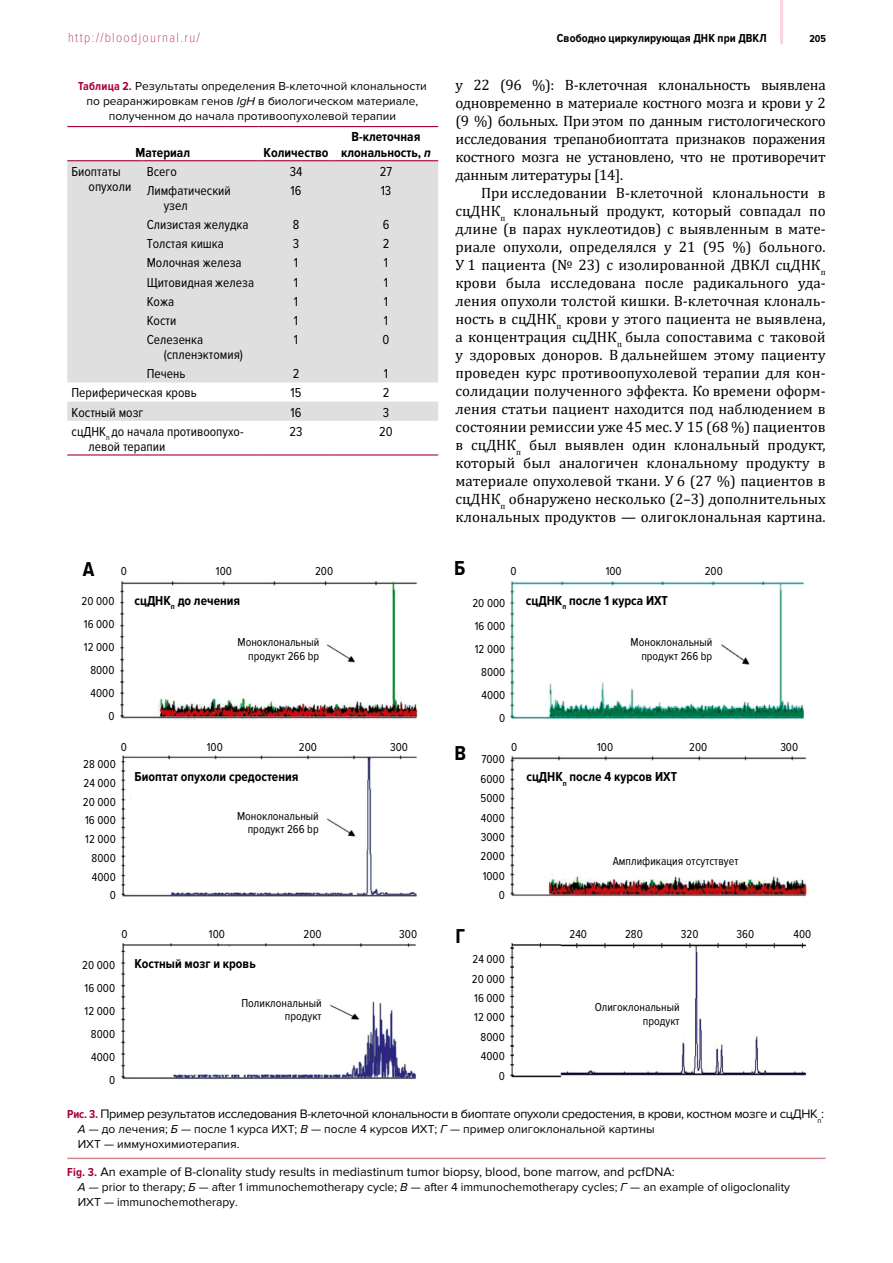
<style>
.page{position:relative;width:893px;height:1263px;background:#fff}
.page>*{position:absolute;margin:0;border:0;box-sizing:border-box;transform-origin:0 0}
.t1{font:700 20.85px "Proxima Nova Cond";color:#000}
.t2{font:15px/18px "Cambria";letter-spacing:-.015em;color:#000;text-align:justify}
.t3{font:13.5px/15px "Proxima Nova Cond";color:#000}
.t4{font:700 13.5px/15px "Proxima Nova Cond";color:#000;text-align:center}
.t5{font:100 13.5px "Proxima Nova Cond";letter-spacing:.1em;color:#a70037}
.t6{font:12.75px "Proxima Nova";letter-spacing:-.03em;color:#000}
.t7{font:12.75px "Proxima Nova";color:#000}
.t8{font:12px/15px "Proxima Nova";color:#000}
.t9{font:12px/23.1px "Proxima Nova Cond";color:#000;text-align:right}
.t10{font:700 12px "Proxima Nova Cond";letter-spacing:.005em;color:#000}
.t11{font:700 10.5px "Proxima Nova Cond";color:#000}
.s1{font-family:"Proxima Nova Cond";font-weight:700;color:#a70037}
.s2{font-style:italic}
.s3{font-family:"Proxima Nova Cond";font-weight:700;font-size:12px;color:#a70037}
</style>
<div class="page">
<hr style="left:780px;top:0;width:3px;height:44px;background:#fad5e0">
<svg style="left:67px;top:161px;width:371px;height:260px;background:#e1e1e2"></svg>
<hr style="left:67px;top:454px;width:75px;height:1px;background:#a70037">
<hr style="left:142px;top:454px;width:116px;height:1px;background:#a70037">
<hr style="left:258px;top:454px;width:76px;height:1px;background:#a70037">
<hr style="left:334px;top:454px;width:104px;height:1px;background:#a70037">
<hr style="left:67px;top:126px;width:75px;height:1px;background:#a70037">
<hr style="left:142px;top:126px;width:116px;height:1px;background:#a70037">
<hr style="left:258px;top:126px;width:76px;height:1px;background:#a70037">
<hr style="left:334px;top:126px;width:104px;height:1px;background:#a70037">
<hr style="left:67px;top:160px;width:75px;height:1px;background:#a70037">
<hr style="left:142px;top:160px;width:116px;height:1px;background:#a70037">
<hr style="left:258px;top:160px;width:76px;height:1px;background:#a70037">
<hr style="left:334px;top:160px;width:104px;height:1px;background:#a70037">
<img style="left:121px;top:581px;width:296px;height:139px">
<img style="left:510px;top:943px;width:296px;height:135px">
<img style="left:510px;top:582px;width:295px;height:138px">
<img style="left:510px;top:755px;width:297px;height:142px">
<img style="left:121px;top:944px;width:295px;height:137px">
<img style="left:121px;top:755px;width:296px;height:143px">
<hr style="left:67px;top:1157px;width:759px;height:2px;background:#d3888e">
<p class="t5" style="left:68px;top:30px;width:133px">http://bloodjournal.ru/</p>
<p class="t10" style="left:557px;top:31px;width:211px">Свободно циркулирующая ДНК при ДВКЛ</p>
<p class="t11" style="left:809px;top:33px;width:18px">205</p>
<p class="t8" style="left:78px;top:79px;width:350px;text-align:center"><span class="s1">Таблица 2.</span> Результаты определения В-клеточной клональности по реаранжировкам генов <span class="s2">IgH</span> в биологическом материале, полученном до начала противоопухолевой терапии</p>
<p class="t4" style="left:136px;top:145px;width:56px">Материал</p>
<p class="t4" style="left:264px;top:145px;width:66px">Количество</p>
<p class="t2" style="left:455px;top:76px;width:372px">у 22 (96 %): В-клеточная клональность выявлена одновременно в материале костного мозга и крови у 2 (9 %) больных. При этом по данным гистологического исследования трепанобиоптата признаков поражения костного мозга не установлено, что не противоречит данным литературы [14].</p>
<p class="t2" style="left:455px;top:184px;width:372px;text-indent:26px">При исследовании В-клеточной клональности в сцДНК<sub>п</sub> клональный продукт, который совпадал по длине (в парах нуклеотидов) с выявленным в мате&shy;риале опухоли, определялся у 21 (95 %) больного.<br>У 1 пациента (№ 23) с изолированной ДВКЛ сцДНК<sub>п </sub>крови была исследована после радикального уда&shy;ления опухоли толстой кишки. В-клеточная клональ&shy;ность в сцДНК<sub>п</sub> крови у этого пациента не выявлена, а концентрация сцДНК<sub>п</sub> была сопоставима с таковой у здоровых доноров. В дальнейшем этому пациенту проведен курс противоопухолевой терапии для кон&shy;солидации полученного эффекта. Ко времени оформ&shy;ления статьи пациент находится под наблюдением в состоянии ремиссии уже 45 мес. У 15 (68 %) пациентов в сцДНК<sub>п</sub> был выявлен один клональный продукт, который был аналогичен клональному продукту в материале опухолевой ткани. У 6 (27 %) пациентов в сцДНК<sub>п</sub> обнаружено несколько (2–3) дополнительных клональных продуктов — олигоклональная картина.</p>
<p class="t4" style="left:341px;top:130px;width:91px">В-клеточная клональность, <span class="s2">n</span></p>
<p class="t3" style="left:89px;top:164px;width:44px;text-indent:-17px">Биоптаты опухоли</p>
<p class="t3" style="left:147px;top:164px;width:32px">Всего</p>
<p class="t3" style="left:290px;top:164px;width:14px">34</p>
<p class="t3" style="left:380px;top:164px;width:14px">27</p>
<p class="t3" style="left:164px;top:183px;width:69px;text-indent:-17px">Лимфатический узел</p>
<p class="t3" style="left:291px;top:183px;width:12px">16</p>
<p class="t3" style="left:381px;top:183px;width:12px">13</p>
<p class="t3" style="left:147px;top:217px;width:103px">Слизистая желудка</p>
<p class="t3" style="left:293px;top:217px;width:8px">8</p>
<p class="t3" style="left:383px;top:217px;width:8px">6</p>
<p class="t3" style="left:147px;top:236px;width:79px">Толстая кишка</p>
<p class="t3" style="left:293px;top:236px;width:8px">3</p>
<p class="t3" style="left:383px;top:236px;width:8px">2</p>
<p class="t3" style="left:147px;top:256px;width:96px">Молочная железа</p>
<p class="t3" style="left:294px;top:256px;width:6px">1</p>
<p class="t3" style="left:384px;top:256px;width:6px">1</p>
<p class="t3" style="left:147px;top:275px;width:109px">Щитовидная железа</p>
<p class="t3" style="left:294px;top:275px;width:6px">1</p>
<p class="t3" style="left:384px;top:275px;width:6px">1</p>
<p class="t3" style="left:147px;top:294px;width:29px">Кожа</p>
<p class="t3" style="left:294px;top:294px;width:6px">1</p>
<p class="t3" style="left:384px;top:294px;width:6px">1</p>
<p class="t3" style="left:147px;top:313px;width:31px">Кости</p>
<p class="t3" style="left:294px;top:313px;width:6px">1</p>
<p class="t3" style="left:384px;top:313px;width:6px">1</p>
<p class="t3" style="left:164px;top:332px;width:81px;text-indent:-17px">Селезенка (спленэктомия)</p>
<p class="t3" style="left:294px;top:332px;width:6px">1</p>
<p class="t3" style="left:383px;top:332px;width:8px">0</p>
<p class="t3" style="left:147px;top:367px;width:40px">Печень</p>
<p class="t3" style="left:293px;top:367px;width:8px">2</p>
<p class="t3" style="left:384px;top:367px;width:6px">1</p>
<p class="t3" style="left:72px;top:386px;width:127px">Периферическая кровь</p>
<p class="t3" style="left:291px;top:386px;width:12px">15</p>
<p class="t3" style="left:383px;top:386px;width:8px">2</p>
<p class="t3" style="left:72px;top:405px;width:73px">Костный мозг</p>
<p class="t3" style="left:291px;top:405px;width:12px">16</p>
<p class="t3" style="left:383px;top:405px;width:8px">3</p>
<p class="t3" style="left:89px;top:424px;width:157px;text-indent:-17px">сцДНК<sub>п</sub> до начала противоопухо&shy;левой терапии</p>
<p class="t3" style="left:290px;top:424px;width:14px">23</p>
<p class="t3" style="left:379px;top:424px;width:15px">20</p>
<h1 class="t1" style="left:83px;top:557px;width:13px">А</h1>
<h1 class="t1" style="left:454px;top:557px;width:13px">Б</h1>
<p class="t9" style="left:121px;top:560px;width:8px">0</p>
<p class="t9" style="left:216px;top:560px;width:17px">100</p>
<p class="t9" style="left:315px;top:560px;width:20px">200</p>
<p class="t9" style="left:510px;top:560px;width:8px">0</p>
<p class="t9" style="left:606px;top:560px;width:17px">100</p>
<p class="t9" style="left:705px;top:560px;width:20px">200</p>
<p class="t4" style="left:134px;top:593px;width:107px">сцДНК<sub>п</sub> до лечения</p>
<p class="t4" style="left:526px;top:593px;width:143px">сцДНК<sub>п</sub> после 1 курса ИХТ</p>
<p class="t9" style="left:82px;top:590px;width:34px">20 000<br>16 000<br>12 000<br>8000<br>4000<br>0</p>
<p class="t9" style="left:472px;top:592px;width:34px">20 000<br>16 000<br>12 000<br>8000<br>4000<br>0</p>
<p class="t9" style="left:238px;top:636px;width:83px;line-height:13.6px">Моноклональный продукт 266 bp</p>
<p class="t9" style="left:631px;top:636px;width:83px;line-height:13.6px">Моноклональный продукт 266 bp</p>
<p class="t9" style="left:121px;top:735px;width:8px">0</p>
<p class="t9" style="left:207px;top:735px;width:17px">100</p>
<p class="t9" style="left:299px;top:735px;width:20px">200</p>
<p class="t9" style="left:390px;top:735px;width:19px">300</p>
<p class="t9" style="left:511px;top:735px;width:8px">0</p>
<p class="t9" style="left:597px;top:735px;width:17px">100</p>
<p class="t9" style="left:689px;top:735px;width:20px">200</p>
<p class="t9" style="left:780px;top:735px;width:19px">300</p>
<h1 class="t1" style="left:454px;top:741px;width:13px">В</h1>
<p class="t9" style="left:481px;top:750px;width:26px;line-height:19.4px">7000<br>6000<br>5000<br>4000<br>3000<br>2000<br>1000<br>0</p>
<p class="t9" style="left:83px;top:755px;width:34px;line-height:18.8px">28 000<br>24 000<br>20 000<br>16 000<br>12 000<br>8000<br>4000<br>0</p>
<p class="t4" style="left:134px;top:770px;width:166px">Биоптат опухоли средостения</p>
<p class="t4" style="left:526px;top:770px;width:152px">сцДНК<sub>п</sub> после 4 курсов ИХТ</p>
<p class="t9" style="left:237px;top:809px;width:83px;line-height:13.6px">Моноклональный продукт 266 bp</p>
<p class="t9" style="left:613px;top:850px;width:127px">Амплификация отсутствует</p>
<p class="t9" style="left:121px;top:922px;width:8px">0</p>
<p class="t9" style="left:209px;top:922px;width:17px">100</p>
<p class="t9" style="left:304px;top:922px;width:20px">200</p>
<p class="t9" style="left:399px;top:922px;width:19px">300</p>
<h1 class="t1" style="left:455px;top:924px;width:11px">Г</h1>
<p class="t9" style="left:570px;top:922px;width:19px">240</p>
<p class="t9" style="left:625px;top:922px;width:19px">280</p>
<p class="t9" style="left:681px;top:922px;width:19px">320</p>
<p class="t9" style="left:737px;top:922px;width:19px">360</p>
<p class="t9" style="left:794px;top:922px;width:19px">400</p>
<p class="t9" style="left:82px;top:953px;width:34px">20 000<br>16 000<br>12 000<br>8000<br>4000<br>0</p>
<p class="t4" style="left:134px;top:956px;width:123px">Костный мозг и кровь</p>
<p class="t9" style="left:241px;top:996px;width:82px;line-height:13.6px">Поликлональный продукт</p>
<p class="t9" style="left:472px;top:950px;width:34px;line-height:19.4px">24 000<br>20 000<br>16 000<br>12 000<br>8000<br>4000<br>0</p>
<p class="t9" style="left:595px;top:1000px;width:86px;line-height:13.6px">Олигоклональный продукт</p>
<p class="t6" style="left:67px;top:1107px;width:758px"><span class="s3">Рис. 3.</span> Пример результатов исследования В-клеточной клональности в биоптате опухоли средостения, в крови, костном мозге и сцДНК<sub>п</sub>:</p>
<p class="t8" style="left:78px;top:1122px;width:578px"><span class="s2">А</span> — до лечения; <span class="s2">Б</span> — после 1 курса ИХТ; <span class="s2">В</span> — после 4 курсов ИХТ; <span class="s2">Г</span> — пример олигоклональной картины<br>ИХТ — иммунохимиотерапия.</p>
<p class="t7" style="left:67px;top:1164px;width:609px"><span class="s3">Fig. 3.</span> An example of B-clonality study results in mediastinum tumor biopsy, blood, bone marrow, and pcfDNA:</p>
<p class="t8" style="left:78px;top:1180px;width:714px"><span class="s2">А</span> — prior to therapy; <span class="s2">Б</span> — after 1 immunochemotherapy cycle; <span class="s2">В</span> — after 4 immunochemotherapy cycles; <span class="s2">Г</span> — an example of oligoclonality<br>ИХТ — immunochemotherapy.</p>
</div>
